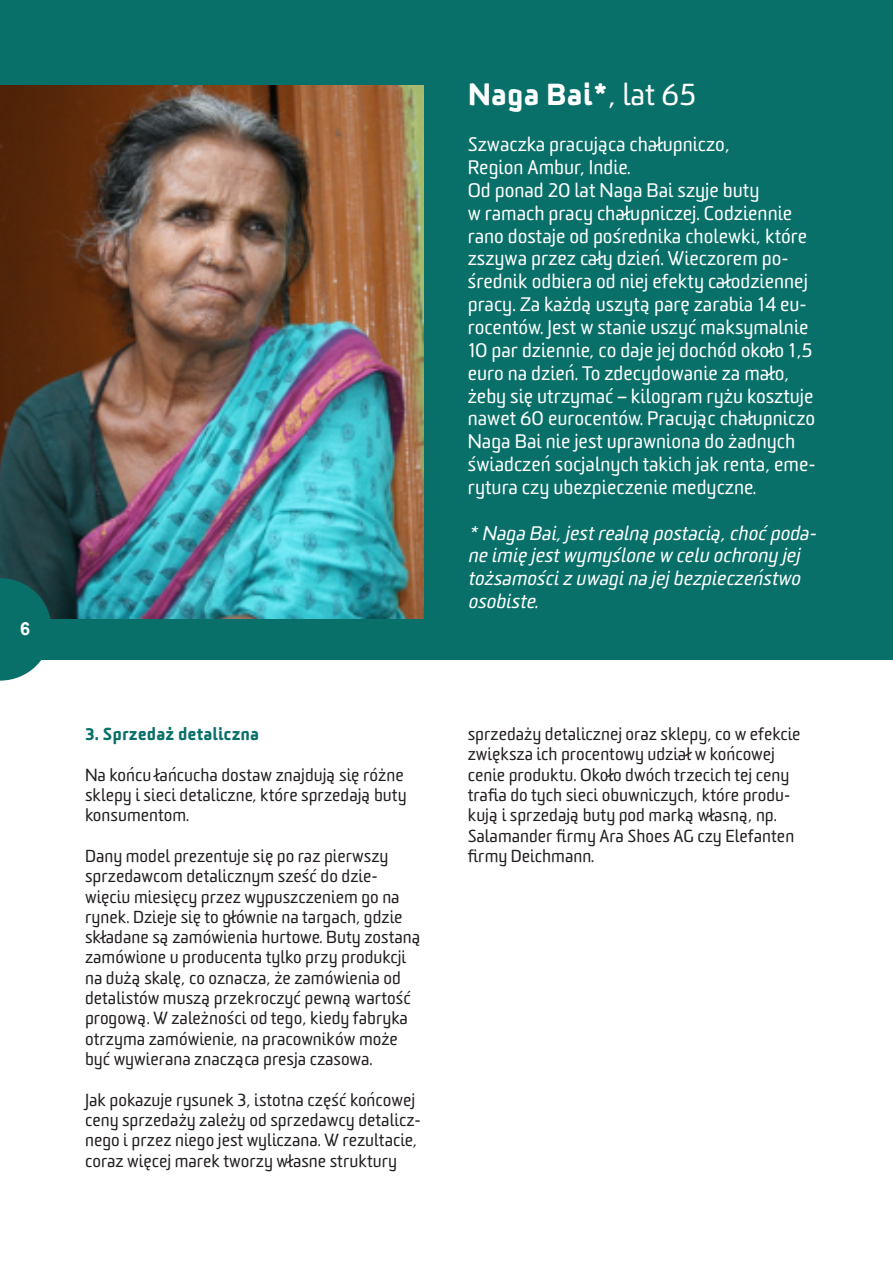
<style>
.page{position:relative;width:893px;height:1263px;background:#fff}
.page>*{position:absolute;margin:0;border:0;box-sizing:border-box;transform-origin:0 0}
.t1{font:900 29.55px "Sommet Rounded";color:#fff}
.t2{font:19.05px/22.8px "Sommet Rounded";color:#fff}
.t3{font:italic 19.05px/22.8px "Sommet Rounded";color:#fff}
.t4{font:700 18px "Arial";color:#fff}
.t5{font:16.95px/20.2px "Sommet Rounded";color:#231f20}
.t6{font:900 16.95px "Sommet Rounded";color:#097069}
.s1{font-weight:400}
</style>
<div class="page">
<div style="left:0;top:0;width:893px;height:660px;background:#097069"></div>
<img style="left:0;top:85px;width:423px;height:534px">
<svg style="left:0;top:578px;width:51px;height:103px"></svg>
<p class="t4" style="left:20px;top:616px;width:12px">6</p>
<p class="t6" style="left:85px;top:723px;width:176px">3. Sprzedaż detaliczna</p>
<p class="t5" style="left:85px;top:765px;width:323px">Na końcu łańcucha dostaw znajdują się różne sklepy i sieci detaliczne, które sprzedają buty konsumentom.</p>
<p class="t5" style="left:85px;top:846px;width:337px">Dany model prezentuje się po raz pierwszy sprzedawcom detalicznym sześć do dzie&shy;więciu miesięcy przez wypuszczeniem go na rynek. Dzieje się to głównie na targach, gdzie składane są zamówienia hurtowe. Buty zostaną zamówione u producenta tylko przy produkcji na dużą skalę, co oznacza, że zamówienia od detalistów muszą przekroczyć pewną wartość progową. W zależności od tego, kiedy fabryka otrzyma zamówienie, na pracowników może być wywierana znacząca presja czasowa.</p>
<p class="t5" style="left:85px;top:1090px;width:337px">Jak pokazuje rysunek 3, istotna część końcowej ceny sprzedaży zależy od sprzedawcy detalicz&shy;nego i przez niego jest wyliczana. W rezultacie, coraz więcej marek tworzy własne struktury</p>
<p class="t1" style="left:468px;top:75px;width:230px">Naga Bai*<span class="s1">, lat 65</span></p>
<p class="t2" style="left:468px;top:133px;width:264px">Szwaczka pracująca chałupniczo,<br>Region Ambur, Indie.</p>
<p class="t2" style="left:468px;top:179px;width:349px">Od ponad 20 lat Naga Bai szyje buty<br>w ramach pracy chałupniczej. Codziennie rano dostaje od pośrednika cholewki, które zszywa przez cały dzień. Wieczorem po&shy;średnik odbiera od niej efekty całodziennej pracy. Za każdą uszytą parę zarabia 14 eu&shy;rocentów. Jest w stanie uszyć maksymalnie 10 par dziennie, co daje jej dochód około 1,5 euro na dzień. To zdecydowanie za mało, żeby się utrzymać – kilogram ryżu kosztuje nawet 60 eurocentów. Pracując chałupniczo Naga Bai nie jest uprawniona do żadnych świadczeń socjalnych takich jak renta, eme&shy;rytura czy ubezpieczenie medyczne.</p>
<p class="t3" style="left:468px;top:522px;width:354px">* Naga Bai,jestrealną postacią,choćpoda&shy;ne imię jestwymyślone w celu ochrony jej tożsamościzuwagina jej bezpieczeństwo osobiste.</p>
<p class="t5" style="left:468px;top:724px;width:334px">sprzedaży detalicznej oraz sklepy, co w efekcie zwiększa ich procentowy udział w końcowej cenie produktu. Około dwóch trzecich tej ceny trafia do tych sieci obuwniczych, które produ&shy;kują i sprzedają buty pod marką własną, np.<br>Salamander firmy Ara Shoes AG czy Elefanten firmy Deichmann.</p>
</div>
